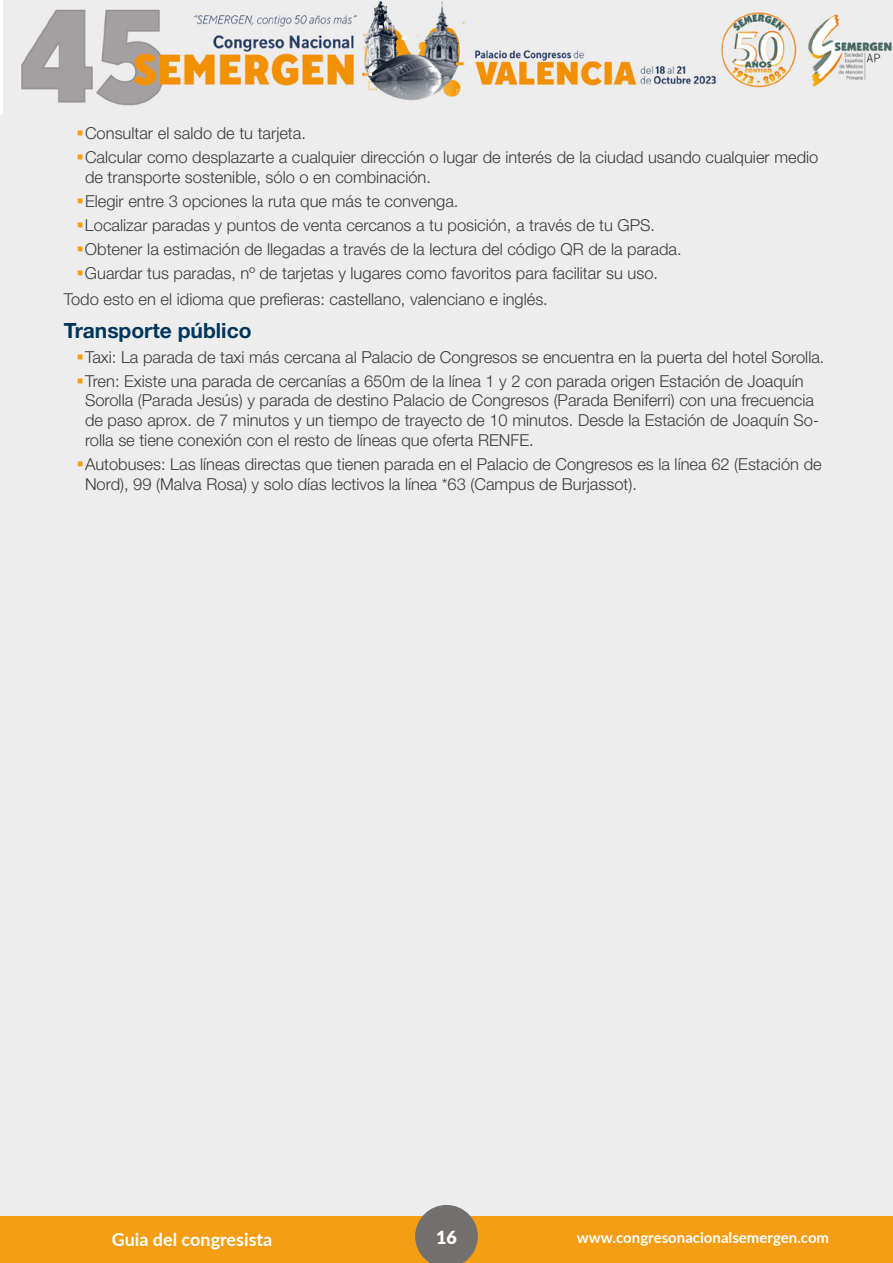
<style>
.page{position:relative;width:893px;height:1263px;background:#fff}
.page>*{position:absolute;margin:0;border:0;box-sizing:border-box;transform-origin:0 0}
.t1{font:700 21px "Helvetica Neue LT Std";color:#00365b}
.t2{font:700 18px "Lato";color:#fff}
.t3{font:900 18px "Lato";color:#fff}
.t4{font:300 16.5px/24px "Helvetica Neue LT Std";color:#3b3c3c}
.t5{font:300 16.5px "Helvetica Neue LT Std";color:#3c3c3c}
.t6{font:700 15px "Lato";color:#fff}
</style>
<div class="page">
<img style="left:3px;top:0;width:890px;height:115px">
<div style="left:0;top:115px;width:893px;height:1148px;background:#ededed"></div>
<div style="left:0;top:1216px;width:893px;height:47px;background:#f59e14"></div>
<svg style="left:415px;top:1205px;width:63px;height:58px"></svg>
<p class="t4" style="left:85px;top:121px;width:735px">Consultar el saldo de tu tarjeta.<br>Calcular como desplazarte a cualquier dirección o lugar de interés de la ciudad usando cualquier medio</p>
<p class="t4" style="left:85px;top:165px;width:598px">de transporte sostenible, sólo o en combinación.<br>Elegir entre 3 opciones la ruta que más te convenga.<br>Localizar paradas y puntos de venta cercanos a tu posición, a través de tu GPS.<br>Obtener la estimación de llegadas a través de la lectura del código QR de la parada.<br>Guardar tus paradas, nº de tarjetas y lugares como favoritos para facilitar su uso.</p>
<p class="t5" style="left:64px;top:289px;width:486px">Todo esto en el idioma que prefieras: castellano, valenciano e inglés.</p>
<p class="t1" style="left:64px;top:318px;width:189px">Transporte público</p>
<p class="t4" style="left:85px;top:344px;width:741px">Taxi: La parada de taxi más cercana al Palacio de Congresos se encuentra en la puerta del hotel Sorolla.<br>Tren: Existe una parada de cercanías a 650m de la línea 1 y 2 con parada origen Estación de Joaquín</p>
<p class="t4" style="left:85px;top:390px;width:736px;line-height:19.8px">Sorolla (Parada Jesús) y parada de destino Palacio de Congresos (Parada Beniferri) con una frecuencia de paso aprox. de 7 minutos y un tiempo de trayecto de 10 minutos. Desde la Estación de Joaquín So&shy;rolla se tiene conexión con el resto de líneas que oferta RENFE.</p>
<p class="t4" style="left:85px;top:454px;width:738px;line-height:19.8px">Autobuses: Las líneas directas que tienen parada en el Palacio de Congresos es la línea 62 (Estación de<br>Nord), 99 (Malva Rosa) y solo días lectivos la línea *63 (Campus de Burjassot).</p>
<p class="t2" style="left:112px;top:1226px;width:162px">Guia del congresista</p>
<p class="t3" style="left:436px;top:1223px;width:22px">16</p>
<p class="t6" style="left:577px;top:1227px;width:254px">www.congresonacionalsemergen.com</p>
</div>
